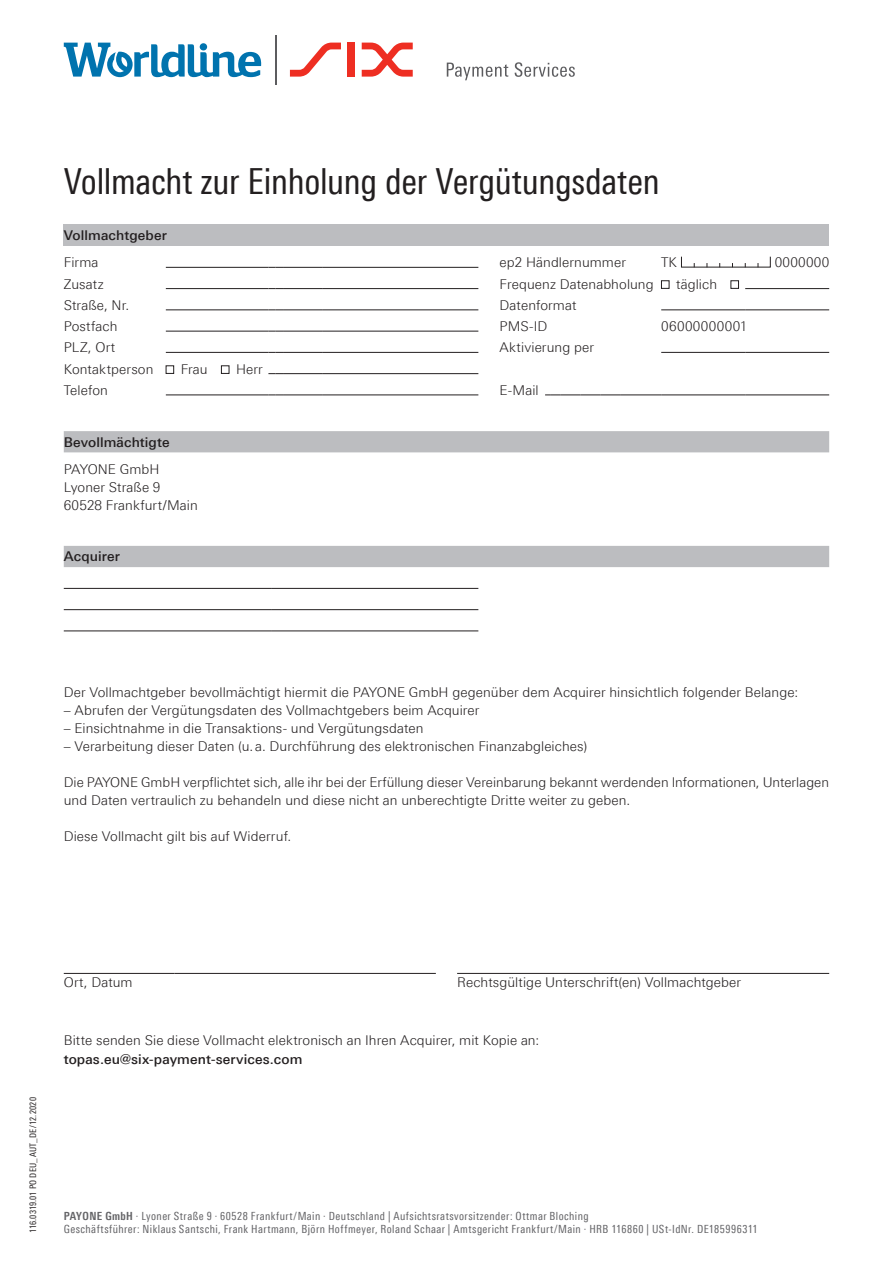
<style>
.page{position:relative;width:893px;height:1263px;background:#fff}
.page>*{position:absolute;margin:0;border:0;box-sizing:border-box;transform-origin:0 0}
.t1{font:36px "Linotype Univers 420 Cn";letter-spacing:-.01em;color:#231f20}
.t2{font:300 13.5px/18px "Linotype Univers 330";letter-spacing:.005em;color:#231f20}
.t3{font:500 13.5px "Linotype Univers 530";letter-spacing:.01em;color:#231f20}
.t4{font:300 13.5px "Linotype Univers 330";letter-spacing:.03em;color:#231f20}
.t5{font:11.25px/13.5px "Linotype Univers 420 Cn";letter-spacing:.04em;color:#636366}
.t6{font:9px "Linotype Univers 420 Cn";letter-spacing:.025em;color:#231f20}
.s1{font-family:"Linotype Univers 620 Cn";font-weight:700}
</style>
<div class="page">
<svg style="left:64px;top:43px;width:197px;height:34px"></svg>
<svg style="left:290px;top:43px;width:51px;height:34px"></svg>
<div style="left:348px;top:43px;width:7px;height:34px;background:#ee2e22"></div>
<svg style="left:362px;top:43px;width:51px;height:34px"></svg>
<svg style="left:447px;top:62px;width:128px;height:18px"></svg>
<hr style="left:275px;top:35px;width:1px;height:49px;background:#5c5c5f">
<div style="left:64px;top:225px;width:765px;height:21px;background:#bcbdc0"></div>
<hr style="left:166px;top:310px;width:102px;height:1px;background:#231f20">
<svg style="left:268px;top:310px;width:15px;height:1px"></svg>
<hr style="left:283px;top:310px;width:39px;height:1px;background:#231f20">
<hr style="left:322px;top:310px;width:156px;height:1px;background:#231f20">
<hr style="left:166px;top:331px;width:102px;height:1px;background:#231f20">
<svg style="left:268px;top:331px;width:15px;height:1px"></svg>
<hr style="left:283px;top:331px;width:39px;height:1px;background:#231f20">
<hr style="left:322px;top:331px;width:156px;height:1px;background:#231f20">
<svg style="left:268px;top:352px;width:15px;height:1px"></svg>
<hr style="left:283px;top:352px;width:39px;height:1px;background:#231f20">
<svg style="left:268px;top:373px;width:15px;height:1px"></svg>
<hr style="left:283px;top:373px;width:39px;height:1px;background:#231f20">
<hr style="left:166px;top:288px;width:102px;height:1px;background:#231f20">
<svg style="left:268px;top:288px;width:15px;height:1px"></svg>
<hr style="left:283px;top:288px;width:39px;height:1px;background:#231f20">
<hr style="left:322px;top:288px;width:156px;height:1px;background:#231f20">
<hr style="left:166px;top:267px;width:102px;height:1px;background:#231f20">
<svg style="left:268px;top:267px;width:15px;height:1px"></svg>
<hr style="left:283px;top:267px;width:39px;height:1px;background:#231f20">
<hr style="left:322px;top:267px;width:156px;height:1px;background:#231f20">
<hr style="left:745px;top:288px;width:84px;height:1px;background:#231f20">
<hr style="left:661px;top:310px;width:84px;height:1px;background:#231f20">
<hr style="left:745px;top:310px;width:84px;height:1px;background:#231f20">
<hr style="left:166px;top:352px;width:102px;height:1px;background:#231f20">
<hr style="left:166px;top:395px;width:102px;height:1px;background:#231f20">
<svg style="left:268px;top:395px;width:15px;height:1px"></svg>
<hr style="left:283px;top:395px;width:39px;height:1px;background:#231f20">
<hr style="left:322px;top:395px;width:156px;height:1px;background:#231f20">
<hr style="left:322px;top:352px;width:156px;height:1px;background:#231f20">
<hr style="left:322px;top:373px;width:156px;height:1px;background:#231f20">
<svg style="left:545px;top:395px;width:76px;height:1px"></svg>
<hr style="left:621px;top:395px;width:40px;height:1px;background:#231f20">
<hr style="left:661px;top:395px;width:84px;height:1px;background:#231f20">
<hr style="left:745px;top:395px;width:84px;height:1px;background:#231f20">
<hr style="left:661px;top:352px;width:84px;height:1px;background:#231f20">
<hr style="left:745px;top:352px;width:84px;height:1px;background:#231f20">
<div style="left:661px;top:280px;width:8px;height:9px;border:1px solid #231f20"></div>
<div style="left:731px;top:280px;width:8px;height:9px;border:1px solid #231f20"></div>
<div style="left:166px;top:366px;width:8px;height:8px;border:1px solid #231f20"></div>
<div style="left:221px;top:366px;width:8px;height:8px;border:1px solid #231f20"></div>
<div style="left:64px;top:431px;width:765px;height:21px;background:#bcbdc0"></div>
<div style="left:64px;top:546px;width:765px;height:21px;background:#bcbdc0"></div>
<hr style="left:64px;top:588px;width:207px;height:1px;background:#231f20">
<hr style="left:271px;top:588px;width:207px;height:1px;background:#231f20">
<hr style="left:64px;top:609px;width:207px;height:1px;background:#231f20">
<hr style="left:271px;top:609px;width:207px;height:1px;background:#231f20">
<hr style="left:64px;top:631px;width:207px;height:1px;background:#231f20">
<hr style="left:271px;top:631px;width:207px;height:1px;background:#231f20">
<hr style="left:64px;top:973px;width:110px;height:1px;background:#231f20">
<hr style="left:174px;top:973px;width:262px;height:1px;background:#231f20">
<hr style="left:457px;top:973px;width:372px;height:1px;background:#231f20">
<h1 class="t1" style="left:64px;top:161px;width:597px">Vollmacht zur Einholung der Vergütungsdaten</h1>
<p class="t3" style="left:64px;top:228px;width:105px">Vollmachtgeber</p>
<p class="t2" style="left:64px;top:253px;width:36px">Firma</p>
<p class="t2" style="left:500px;top:253px;width:128px">ep2 Händlernummer</p>
<p class="t2" style="left:661px;top:253px;width:17px">TK</p>
<p class="t2" style="left:775px;top:253px;width:56px">0000000</p>
<p class="t2" style="left:64px;top:275px;width:41px">Zusatz</p>
<p class="t2" style="left:500px;top:275px;width:156px">Frequenz Datenabholung</p>
<p class="t2" style="left:676px;top:275px;width:43px">täglich</p>
<p class="t2" style="left:64px;top:296px;width:67px">Straße, Nr.</p>
<p class="t2" style="left:500px;top:296px;width:78px">Datenformat</p>
<p class="t2" style="left:64px;top:317px;width:55px">Postfach</p>
<p class="t2" style="left:500px;top:317px;width:49px">PMS-ID</p>
<p class="t4" style="left:661px;top:318px;width:88px">06000000001</p>
<p class="t2" style="left:64px;top:338px;width:53px">PLZ, Ort</p>
<p class="t2" style="left:500px;top:338px;width:96px">Aktivierung per</p>
<p class="t2" style="left:64px;top:360px;width:91px">Kontaktperson</p>
<p class="t2" style="left:181px;top:360px;width:29px">Frau</p>
<p class="t2" style="left:236px;top:360px;width:28px">Herr</p>
<p class="t2" style="left:64px;top:381px;width:46px">Telefon</p>
<p class="t2" style="left:500px;top:381px;width:41px">E-Mail</p>
<p class="t3" style="left:64px;top:434px;width:107px">Bevollmächtigte</p>
<p class="t2" style="left:64px;top:460px;width:136px">PAYONE GmbH<br>Lyoner Straße 9<br>60528 Frankfurt/Main</p>
<p class="t3" style="left:64px;top:549px;width:58px">Acquirer</p>
<p class="t2" style="left:64px;top:683px;width:736px">Der Vollmachtgeber bevollmächtigt hiermit die PAYONE GmbH gegenüber dem Acquirer hinsichtlich folgender Belange:</p>
<p class="t2" style="left:64px;top:701px;width:417px">– Abrufen der Vergütungsdaten des Vollmachtgebers beim Acquirer</p>
<p class="t2" style="left:64px;top:719px;width:361px">– Einsichtnahme in die Transaktions- und Vergütungsdaten</p>
<p class="t2" style="left:64px;top:737px;width:525px">– Verarbeitung dieser Daten (u.a. Durchführung des elektronischen Finanzabgleiches)</p>
<p class="t2" style="left:64px;top:773px;width:767px">Die PAYONE GmbH verpflichtet sich, alle ihr bei der Erfüllung dieser Vereinbarung bekannt werdenden Informationen, Unterlagen und Daten vertraulich zu behandeln und diese nicht an unberechtigte Dritte weiter zu geben.</p>
<p class="t2" style="left:64px;top:827px;width:229px">Diese Vollmacht gilt bis auf Widerruf.</p>
<p class="t6" style="left:28px;top:1233px;width:137px;rotate:-90deg">116.0319.01 PO DEU_AUT_DE/12.2020</p>
<p class="t2" style="left:64px;top:973px;width:70px">Ort, Datum</p>
<p class="t2" style="left:457px;top:973px;width:286px">Rechtsgültige Unterschrift(en) Vollmachtgeber</p>
<p class="t2" style="left:64px;top:1031px;width:477px">Bitte senden Sie diese Vollmacht elektronisch an Ihren Acquirer, mit Kopie an:</p>
<p class="t3" style="left:64px;top:1051px;width:240px">topas.eu@six-payment-services.com</p>
<p class="t5" style="left:64px;top:1209px;width:695px"><span class="s1">PAYONE GmbH</span> · Lyoner Straße 9 · 60528 Frankfurt/Main · Deutschland | Aufsichtsratsvorsitzender: Ottmar Bloching<br>Geschäftsführer: Niklaus Santschi, Frank Hartmann, Björn Hoffmeyer, Roland Schaar | Amtsgericht Frankfurt/Main · HRB 116860 | USt-IdNr. DE185996311</p>
</div>
